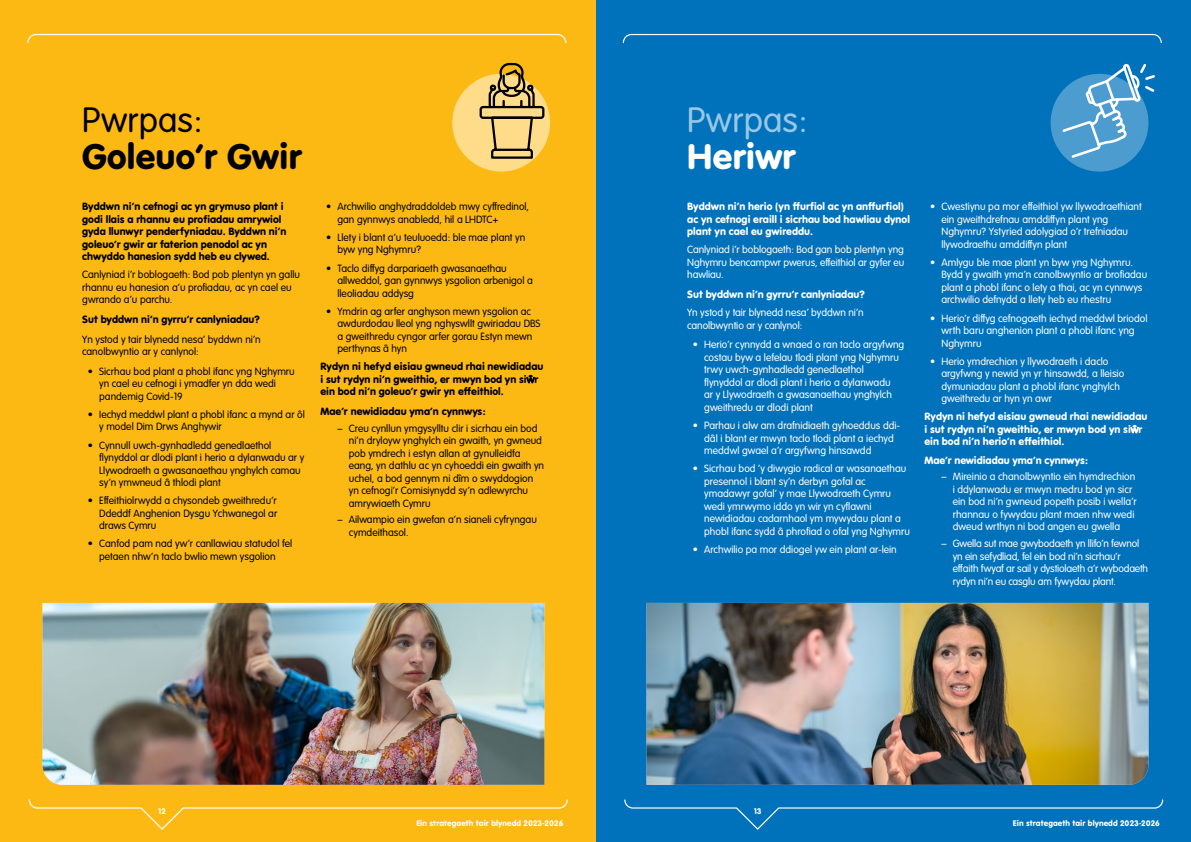
<style>
.page{position:relative;width:1191px;height:842px;background:#fff}
.page>*{position:absolute;margin:0;border:0;box-sizing:border-box;transform-origin:0 0}
.Body{font:37px/37px "VAG Rundschrift D";letter-spacing:.005em;color:#000}
.Body-2{font:300 37px/37px "VAG Rundschrift D";letter-spacing:.01em;color:#99c7e4}
.Body-3{font:300 11px/12.5px "VAG Rundschrift D";color:#fff}
.Body-4{font:300 11px/12.5px "VAG Rundschrift D";color:#000}
.Body-5{font:11px/12.5px "VAG Rundschrift D";color:#000}
.Body-6{font:11px/12.5px "VAG Rundschrift D";color:#fff}
.Body-7{font:8.5px "VAG Rundschrift D";letter-spacing:.01em;color:#fff}
.s1{font-weight:300}
.s2{font-weight:400;color:#fff}
</style>
<div class="page">
<div style="left:595px;top:0;width:596px;height:842px;background:#0072bc"></div>
<div style="left:1050px;top:74px;width:98px;height:98px;background:#4d9cd0;border-radius:50%"></div>
<div style="left:0;top:0;width:595px;height:842px;background:#fdb913"></div>
<svg style="left:27px;top:33px;width:540px;height:10px"></svg>
<svg style="left:622px;top:33px;width:540px;height:11px"></svg>
<img style="left:43px;top:603px;width:501px;height:182px">
<img style="left:646px;top:603px;width:502px;height:182px">
<svg style="left:1060px;top:63px;width:95px;height:97px"></svg>
<div style="left:452px;top:74px;width:98px;height:98px;background:#fedc89;border-radius:50%"></div>
<svg style="left:478px;top:62px;width:67px;height:98px"></svg>
<svg style="left:28px;top:799px;width:540px;height:31px"></svg>
<svg style="left:624px;top:799px;width:539px;height:31px"></svg>
<p class="Body" style="left:82px;top:101px;width:221px"><span class="s1">Pwrpas:<br></span>Goleuo’r Gwir</p>
<p class="Body-2" style="left:687px;top:102px;width:122px">Pwrpas:<br><span class="s2">Heriwr</span></p>
<p class="Body-5" style="left:82px;top:200px;width:206px">Byddwn ni’n cefnogi ac yn grymuso plant i godi llais a rhannu eu profiadau amrywiol gyda llunwyr penderfyniadau. Byddwn ni’n goleuo’r gwir ar faterion penodol ac yn chwyddo hanesion sydd heb eu clywed.</p>
<p class="Body-4" style="left:82px;top:269px;width:219px">Canlyniad i’r boblogaeth: Bod pob plentyn yn gallu rhannu eu hanesion a’u profiadau, ac yn cael eu gwrando a’u parchu.</p>
<p class="Body-5" style="left:82px;top:313px;width:179px">Sut byddwn ni’n gyrru’r canlyniadau?</p>
<p class="Body-4" style="left:82px;top:333px;width:180px">Yn ystod y tair blynedd nesa’ byddwn ni’n canolbwyntio ar y canlynol:</p>
<p class="Body-4" style="left:99px;top:365px;width:197px;text-indent:-11px">• Sicrhau bod plant a phobl ifanc yng Nghymru yn cael eu cefnogi i ymadfer yn dda wedi pandemig Covid-19</p>
<p class="Body-4" style="left:99px;top:408px;width:207px;text-indent:-11px">• Iechyd meddwl plant a phobl ifanc a mynd ar ôl y model Dim Drws Anghywir</p>
<p class="Body-4" style="left:99px;top:439px;width:207px;text-indent:-11px">• Cynnull uwch-gynhadledd genedlaethol flynyddol ar dlodi plant i herio a dylanwadu ar y Llywodraeth a gwasanaethau ynghylch camau sy’n ymwneud â thlodi plant</p>
<p class="Body-4" style="left:99px;top:495px;width:179px;text-align:justify;text-indent:-11px">• Effeithiolrwydd a chysondeb gweithredu’r Ddeddf Anghenion Dysgu Ychwanegol ar draws Cymru</p>
<p class="Body-4" style="left:88px;top:538px;width:206px;text-align:center">• Canfod pam nad yw’r canllawiau statudol fel petaen nhw’n taclo bwlio mewn ysgolion</p>
<p class="Body-4" style="left:337px;top:201px;width:193px;text-indent:-11px">• Archwilio anghydraddoldeb mwy cyffredinol, gan gynnwys anabledd, hil a LHDTC+</p>
<p class="Body-4" style="left:337px;top:231px;width:189px;text-indent:-11px">• Llety i blant a’u teuluoedd: ble mae plant yn byw yng Nghymru?</p>
<p class="Body-4" style="left:337px;top:262px;width:197px;text-indent:-11px">• Taclo diffyg darpariaeth gwasanaethau allweddol, gan gynnwys ysgolion arbenigol a lleoliadau addysg</p>
<p class="Body-4" style="left:337px;top:305px;width:205px;text-indent:-11px">• Ymdrin ag arfer anghyson mewn ysgolion ac awdurdodau lleol yng nghyswllt gwiriadau DBS a gweithredu cyngor arfer gorau Estyn mewn perthynas â hyn</p>
<p class="Body-5" style="left:320px;top:360px;width:225px">Rydyn ni hefyd eisiau gwneud rhai newidiadau i sut rydyn ni’n gweithio, er mwyn bod yn si<span class="s1">ŵ</span>r ein bod ni’n goleuo’r gwir yn effeithiol.</p>
<p class="Body-5" style="left:320px;top:405px;width:167px">Mae’r newidiadau yma’n cynnwys:</p>
<p class="Body-4" style="left:349px;top:422px;width:197px;text-indent:-11px">– Creu cynllun ymgysylltu clir i sicrhau ein bod ni’n dryloyw ynghylch ein gwaith, yn gwneud pob ymdrech i estyn allan at gynulleidfa eang, yn dathlu ac yn cyhoeddi ein gwaith yn uchel, a bod gennym ni dîm o swyddogion yn cefnogi’r Comisiynydd sy’n adlewyrchu amrywiaeth Cymru</p>
<p class="Body-4" style="left:349px;top:514px;width:190px;text-indent:-11px">– Ailwampio ein gwefan a’n sianeli cyfryngau cymdeithasol.</p>
<p class="Body-6" style="left:687px;top:200px;width:224px">Byddwn ni’n herio (yn ffurfiol ac yn anffurfiol) ac yn cefnogi eraill i sicrhau bod hawliau dynol plant yn cael eu gwireddu.</p>
<p class="Body-3" style="left:687px;top:244px;width:218px;text-align:justify">Canlyniad i’r boblogaeth: Bod gan bob plentyn yng Nghymru bencampwr pwerus, effeithiol ar gyfer eu hawliau.</p>
<p class="Body-6" style="left:687px;top:288px;width:179px">Sut byddwn ni’n gyrru’r canlyniadau?</p>
<p class="Body-3" style="left:687px;top:307px;width:178px">Yn ystod y tair blynedd nesa’ byddwn ni’n canolbwyntio ar y canlynol:</p>
<p class="Body-3" style="left:704px;top:339px;width:202px;text-indent:-11px">• Herio’r cynnydd a wnaed o ran taclo argyfwng costau byw a lefelau tlodi plant yng Nghymru trwy uwch-gynhadledd genedlaethol flynyddol ar dlodi plant i herio a dylanwadu<br>ar y Llywodraeth a gwasanaethau ynghylch gweithredu ar dlodi plant</p>
<p class="Body-3" style="left:704px;top:419px;width:197px;text-indent:-11px">• Parhau i alw am drafnidiaeth gyhoeddus ddi&shy;dâl i blant er mwyn taclo tlodi plant a iechyd meddwl gwael a’r argyfwng hinsawdd</p>
<p class="Body-3" style="left:704px;top:463px;width:207px;text-indent:-11px">• Sicrhau bod ‘y diwygio radical ar wasanaethau presennol i blant sy’n derbyn gofal ac ymadawyr gofal’ y mae Llywodraeth Cymru wedi ymrwymo iddo yn wir yn cyflawni newidiadau cadarnhaol ym mywydau plant a phobl ifanc sydd â phrofiad o ofal yng Nghymru</p>
<p class="Body-3" style="left:693px;top:543px;width:205px">• Archwilio pa mor ddiogel yw ein plant ar-lein</p>
<p class="Body-3" style="left:941px;top:201px;width:202px;text-indent:-11px">• Cwestiynu pa mor effeithiol yw llywodraethiant ein gweithdrefnau amddiffyn plant yng Nghymru? Ystyried adolygiad o’r trefniadau llywodraethu amddiffyn plant</p>
<p class="Body-3" style="left:941px;top:256px;width:207px;text-indent:-11px">• Amlygu ble mae plant yn byw yng Nghymru.<br>Bydd y gwaith yma’n canolbwyntio ar brofiadau plant a phobl ifanc o lety a thai, ac yn cynnwys archwilio defnydd a llety heb eu rhestru</p>
<p class="Body-3" style="left:941px;top:312px;width:207px;text-indent:-11px">• Herio’r diffyg cefnogaeth iechyd meddwl briodol wrth baru anghenion plant a phobl ifanc yng<br>Nghymru</p>
<p class="Body-3" style="left:941px;top:355px;width:184px;text-indent:-11px">• Herio ymdrechion y llywodraeth i daclo argyfwng y newid yn yr hinsawdd, a lleisio dymuniadau plant a phobl ifanc ynghylch gweithredu ar hyn yn awr</p>
<p class="Body-6" style="left:924px;top:410px;width:225px">Rydyn ni hefyd eisiau gwneud rhai newidiadau i sut rydyn ni’n gweithio, er mwyn bod yn si<span class="s1">ŵ</span>r ein bod ni’n herio’n effeithiol.</p>
<p class="Body-6" style="left:924px;top:454px;width:165px">Mae’r newidiadau yma’n cynnwys:</p>
<p class="Body-3" style="left:952px;top:471px;width:185px;text-indent:-11px">– Mireinio a chanolbwyntio ein hymdrechion i ddylanwadu er mwyn medru bod yn sicr ein bod ni’n gwneud popeth posib i wella’r rhannau o fywydau plant maen nhw wedi dweud wrthyn ni bod angen eu gwella</p>
<p class="Body-3" style="left:952px;top:537px;width:197px;text-indent:-11px">– Gwella sut mae gwybodaeth yn llifo’n fewnol yn ein sefydliad, fel ein bod ni’n sicrhau’r effaith fwyaf ar sail y dystiolaeth a’r wybodaeth rydyn ni’n eu casglu am fywydau plant.</p>
<p class="Body-7" style="left:159px;top:806px;width:9px">12</p>
<p class="Body-7" style="left:754px;top:806px;width:9px">13</p>
<p class="Body-7" style="left:416px;top:818px;width:148px">Ein strategaeth tair blynedd 2023-2026</p>
<p class="Body-7" style="left:1013px;top:818px;width:148px">Ein strategaeth tair blynedd 2023-2026</p>
</div>
